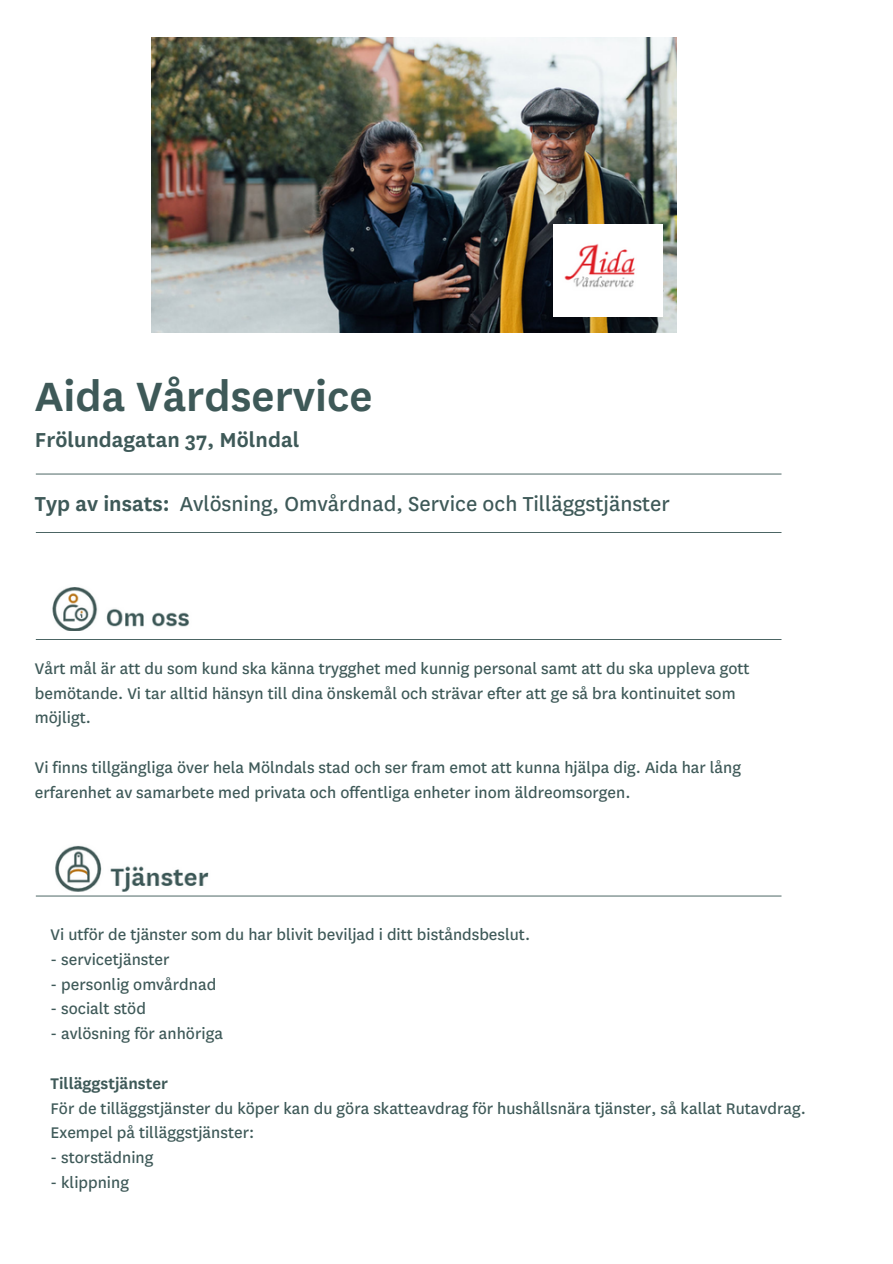
<style>
.page{position:relative;width:893px;height:1264px;background:#fff}
.page>*{position:absolute;margin:0;border:0;box-sizing:border-box;transform-origin:0 0}
.t1{font:600 47.7px "National";color:#3e5958}
.t2{font:23.7px "National";color:#3e5958}
.t3{font:600 23.7px "National";color:#3e5958}
.t4{font:18px/24.8px "National";color:#3e5958}
.t5{font:600 18px "National";color:#3e5958}
.s1{font-weight:600}
</style>
<div class="page">
<img style="left:152px;top:38px;width:524px;height:294px">
<img style="left:52px;top:587px;width:137px;height:44px">
<img style="left:55px;top:845px;width:154px;height:47px">
<img style="left:35px;top:639px;width:747px;height:1px">
<img style="left:35px;top:532px;width:747px;height:1px">
<img style="left:553px;top:224px;width:109px;height:92px">
<p class="t1" style="left:35px;top:369px;width:339px">Aida Vårdservice</p>
<p class="t3" style="left:35px;top:426px;width:266px">Frölundagatan 37, Mölndal</p>
<p class="t2" style="left:35px;top:490px;width:636px"><span class="s1">Typ av insats:</span> Avlösning, Omvårdnad, Service och Tilläggstjänster</p>
<p class="t4" style="left:35px;top:656px;width:716px">Vårt mål är att du som kund ska känna trygghet med kunnig personal samt att du ska uppleva gott bemötande. Vi tar alltid hänsyn till dina önskemål och strävar efter att ge så bra kontinuitet som möjligt.</p>
<p class="t4" style="left:35px;top:755px;width:707px">Vi finns tillgängliga över hela Mölndals stad och ser fram emot att kunna hjälpa dig. Aida har lång erfarenhet av samarbete med privata och offentliga enheter inom äldreomsorgen.</p>
<p class="t4" style="left:51px;top:922px;width:481px">Vi utför de tjänster som du har blivit beviljad i ditt biståndsbeslut.</p>
<p class="t4" style="left:51px;top:947px;width:120px">- servicetjänster</p>
<p class="t4" style="left:51px;top:972px;width:167px">- personlig omvårdnad</p>
<p class="t4" style="left:51px;top:996px;width:97px">- socialt stöd</p>
<p class="t4" style="left:51px;top:1021px;width:174px">- avlösning för anhöriga</p>
<p class="t5" style="left:51px;top:1073px;width:119px">Tilläggstjänster</p>
<p class="t4" style="left:51px;top:1095px;width:756px">För de tilläggstjänster du köper kan du göra skatteavdrag för hushållsnära tjänster, så kallat Rutavdrag.<br>Exempel på tilläggstjänster:</p>
<p class="t4" style="left:51px;top:1145px;width:104px">- storstädning</p>
<p class="t4" style="left:51px;top:1170px;width:80px">- klippning</p>
</div>
